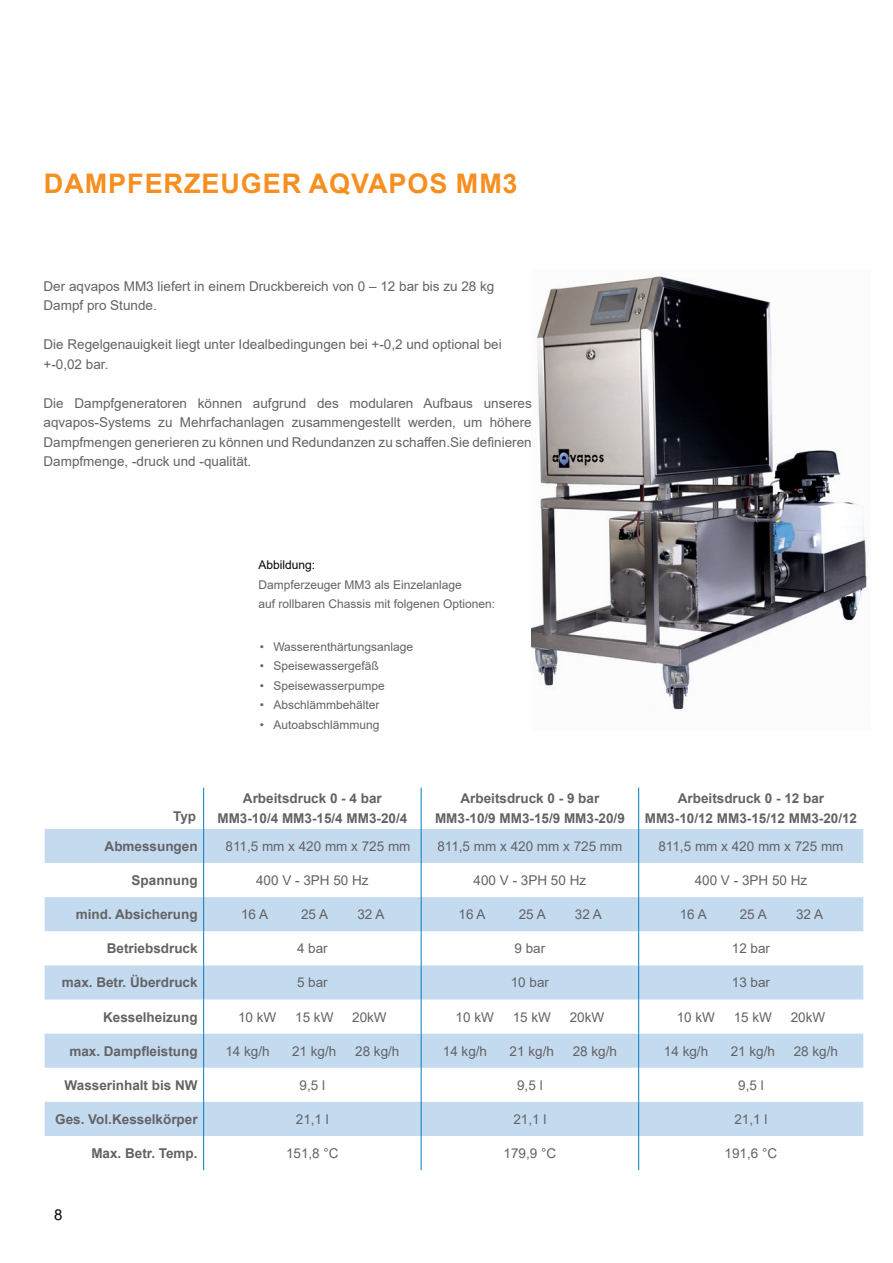
<style>
.page{position:relative;width:893px;height:1263px;background:#fff}
.page>*{position:absolute;margin:0;border:0;box-sizing:border-box;transform-origin:0 0}
.t1{font:700 27px "Arial";letter-spacing:.035em;color:#f68f20}
.t2{font:15px "Arial";color:#040503}
.t3{font:13.5px/19.5px "Arial";color:#636366}
.t4{font:700 13.5px/19.5px "Arial";color:#636366;text-align:center}
.t5{font:12px/19.5px "Arial";color:#636366}
.t6{font:12px "Arial";color:#040503}
</style>
<div class="page">
<img style="left:532px;top:276px;width:335px;height:434px">
<svg style="left:45px;top:829px;width:818px;height:307px;fill:#c4daef"></svg>
<hr style="left:203px;top:788px;width:1px;height:41px;background:#007ec0">
<hr style="left:421px;top:788px;width:1px;height:41px;background:#007ec0">
<hr style="left:638px;top:788px;width:1px;height:41px;background:#007ec0">
<hr style="left:203px;top:829px;width:1px;height:34px;background:#007ec0">
<hr style="left:421px;top:829px;width:1px;height:34px;background:#007ec0">
<hr style="left:638px;top:829px;width:1px;height:34px;background:#007ec0">
<hr style="left:203px;top:863px;width:1px;height:34px;background:#007ec0">
<hr style="left:421px;top:863px;width:1px;height:34px;background:#007ec0">
<hr style="left:638px;top:863px;width:1px;height:34px;background:#007ec0">
<hr style="left:203px;top:897px;width:1px;height:34px;background:#007ec0">
<hr style="left:421px;top:897px;width:1px;height:34px;background:#007ec0">
<hr style="left:638px;top:897px;width:1px;height:34px;background:#007ec0">
<hr style="left:203px;top:931px;width:1px;height:34px;background:#007ec0">
<hr style="left:421px;top:931px;width:1px;height:34px;background:#007ec0">
<hr style="left:638px;top:931px;width:1px;height:34px;background:#007ec0">
<hr style="left:203px;top:965px;width:1px;height:34px;background:#007ec0">
<hr style="left:421px;top:965px;width:1px;height:34px;background:#007ec0">
<hr style="left:638px;top:965px;width:1px;height:34px;background:#007ec0">
<hr style="left:203px;top:999px;width:1px;height:35px;background:#007ec0">
<hr style="left:421px;top:999px;width:1px;height:35px;background:#007ec0">
<hr style="left:638px;top:999px;width:1px;height:35px;background:#007ec0">
<hr style="left:203px;top:1034px;width:1px;height:34px;background:#007ec0">
<hr style="left:421px;top:1034px;width:1px;height:34px;background:#007ec0">
<hr style="left:638px;top:1034px;width:1px;height:34px;background:#007ec0">
<hr style="left:203px;top:1068px;width:1px;height:34px;background:#007ec0">
<hr style="left:421px;top:1068px;width:1px;height:34px;background:#007ec0">
<hr style="left:638px;top:1068px;width:1px;height:34px;background:#007ec0">
<hr style="left:203px;top:1102px;width:1px;height:34px;background:#007ec0">
<hr style="left:421px;top:1102px;width:1px;height:34px;background:#007ec0">
<hr style="left:638px;top:1102px;width:1px;height:34px;background:#007ec0">
<hr style="left:203px;top:1136px;width:1px;height:34px;background:#007ec0">
<hr style="left:421px;top:1136px;width:1px;height:34px;background:#007ec0">
<hr style="left:638px;top:1136px;width:1px;height:34px;background:#007ec0">
<h1 class="t1" style="left:44px;top:165px;width:475px">DAMPFERZEUGER AQVAPOS MM3</h1>
<p class="t3" style="left:44px;top:276px;width:452px">Der aqvapos MM3 liefert in einem Druckbereich von 0 – 12 bar bis zu 28 kg<br>Dampf pro Stunde.</p>
<p class="t3" style="left:44px;top:335px;width:460px">Die Regelgenauigkeit liegt unter Idealbedingungen bei +-0,2 und optional bei +-0,02 bar.</p>
<p class="t3" style="left:44px;top:393px;width:490px;text-align:justify">Die Dampfgeneratoren können aufgrund des modularen Aufbaus unseres aqvapos-Systems zu Mehrfachanlagen zusammengestellt werden, um höhere Dampfmengen generieren zu können und Redundanzen zu schaffen.Sie definieren Dampfmenge, -druck und -qualität.</p>
<p class="t6" style="left:258px;top:557px;width:58px">Abbildung:</p>
<p class="t5" style="left:258px;top:575px;width:238px">Dampferzeuger MM3 als Einzelanlage<br>auf rollbaren Chassis mit folgenen Optionen:</p>
<p class="t5" style="left:260px;top:637px;width:155px">• Wasserenthärtungsanlage</p>
<p class="t5" style="left:260px;top:656px;width:120px">• Speisewassergefäß</p>
<p class="t5" style="left:260px;top:676px;width:126px">• Speisewasserpumpe</p>
<p class="t5" style="left:260px;top:695px;width:121px">• Abschlämmbehälter</p>
<p class="t5" style="left:260px;top:715px;width:121px">• Autoabschlämmung</p>
<p class="t4" style="left:173px;top:807px;width:25px">Typ</p>
<p class="t4" style="left:217px;top:789px;width:191px">Arbeitsdruck 0 - 4 bar<br>MM3-10/4 MM3-15/4 MM3-20/4</p>
<p class="t4" style="left:435px;top:789px;width:191px">Arbeitsdruck 0 - 9 bar<br>MM3-10/9 MM3-15/9 MM3-20/9</p>
<p class="t4" style="left:645px;top:789px;width:214px">Arbeitsdruck 0 - 12 bar<br>MM3-10/12 MM3-15/12 MM3-20/12</p>
<p class="t4" style="left:105px;top:836px;width:95px">Abmessungen</p>
<p class="t3" style="left:225px;top:836px;width:187px">811,5 mm x 420 mm x 725 mm</p>
<p class="t3" style="left:437px;top:836px;width:187px">811,5 mm x 420 mm x 725 mm</p>
<p class="t3" style="left:658px;top:836px;width:187px">811,5 mm x 420 mm x 725 mm</p>
<p class="t4" style="left:132px;top:871px;width:68px">Spannung</p>
<p class="t3" style="left:256px;top:870px;width:114px">400 V - 3PH 50 Hz</p>
<p class="t3" style="left:474px;top:870px;width:114px">400 V - 3PH 50 Hz</p>
<p class="t3" style="left:695px;top:870px;width:114px">400 V - 3PH 50 Hz</p>
<p class="t4" style="left:76px;top:905px;width:123px">mind. Absicherung</p>
<p class="t3" style="left:241px;top:904px;width:29px">16 A</p>
<p class="t3" style="left:301px;top:904px;width:29px">25 A</p>
<p class="t3" style="left:357px;top:904px;width:29px">32 A</p>
<p class="t3" style="left:459px;top:904px;width:29px">16 A</p>
<p class="t3" style="left:519px;top:904px;width:29px">25 A</p>
<p class="t3" style="left:575px;top:904px;width:29px">32 A</p>
<p class="t3" style="left:680px;top:904px;width:29px">16 A</p>
<p class="t3" style="left:740px;top:904px;width:29px">25 A</p>
<p class="t3" style="left:796px;top:904px;width:29px">32 A</p>
<p class="t4" style="left:107px;top:939px;width:92px">Betriebsdruck</p>
<p class="t3" style="left:297px;top:939px;width:32px">4 bar</p>
<p class="t3" style="left:514px;top:939px;width:32px">9 bar</p>
<p class="t3" style="left:732px;top:939px;width:40px">12 bar</p>
<p class="t4" style="left:62px;top:973px;width:137px">max. Betr. Überdruck</p>
<p class="t3" style="left:297px;top:973px;width:32px">5 bar</p>
<p class="t3" style="left:511px;top:973px;width:40px">10 bar</p>
<p class="t3" style="left:732px;top:973px;width:40px">13 bar</p>
<p class="t4" style="left:103px;top:1007px;width:96px">Kesselheizung</p>
<p class="t3" style="left:238px;top:1007px;width:40px">10 kW</p>
<p class="t3" style="left:295px;top:1007px;width:40px">15 kW</p>
<p class="t3" style="left:352px;top:1007px;width:36px">20kW</p>
<p class="t3" style="left:456px;top:1007px;width:40px">10 kW</p>
<p class="t3" style="left:513px;top:1007px;width:40px">15 kW</p>
<p class="t3" style="left:570px;top:1007px;width:36px">20kW</p>
<p class="t3" style="left:677px;top:1007px;width:40px">10 kW</p>
<p class="t3" style="left:734px;top:1007px;width:40px">15 kW</p>
<p class="t3" style="left:791px;top:1007px;width:36px">20kW</p>
<p class="t4" style="left:69px;top:1041px;width:130px">max. Dampfleistung</p>
<p class="t3" style="left:225px;top:1041px;width:46px">14 kg/h</p>
<p class="t3" style="left:292px;top:1041px;width:46px">21 kg/h</p>
<p class="t3" style="left:355px;top:1041px;width:46px">28 kg/h</p>
<p class="t3" style="left:443px;top:1041px;width:46px">14 kg/h</p>
<p class="t3" style="left:510px;top:1041px;width:46px">21 kg/h</p>
<p class="t3" style="left:573px;top:1041px;width:46px">28 kg/h</p>
<p class="t3" style="left:664px;top:1041px;width:46px">14 kg/h</p>
<p class="t3" style="left:731px;top:1041px;width:46px">21 kg/h</p>
<p class="t3" style="left:794px;top:1041px;width:46px">28 kg/h</p>
<p class="t4" style="left:65px;top:1075px;width:135px">Wasserinhalt bis NW</p>
<p class="t3" style="left:300px;top:1075px;width:27px">9,5 l</p>
<p class="t3" style="left:517px;top:1075px;width:27px">9,5 l</p>
<p class="t3" style="left:738px;top:1075px;width:27px">9,5 l</p>
<p class="t4" style="left:55px;top:1109px;width:144px">Ges. Vol.Kesselkörper</p>
<p class="t3" style="left:296px;top:1109px;width:35px">21,1 l</p>
<p class="t3" style="left:513px;top:1109px;width:35px">21,1 l</p>
<p class="t3" style="left:734px;top:1109px;width:35px">21,1 l</p>
<p class="t4" style="left:91px;top:1143px;width:108px">Max. Betr. Temp.</p>
<p class="t3" style="left:286px;top:1143px;width:54px">151,8 °C</p>
<p class="t3" style="left:504px;top:1143px;width:54px">179,9 °C</p>
<p class="t3" style="left:725px;top:1143px;width:54px">191,6 °C</p>
<p class="t2" style="left:54px;top:1204px;width:10px">8</p>
</div>
